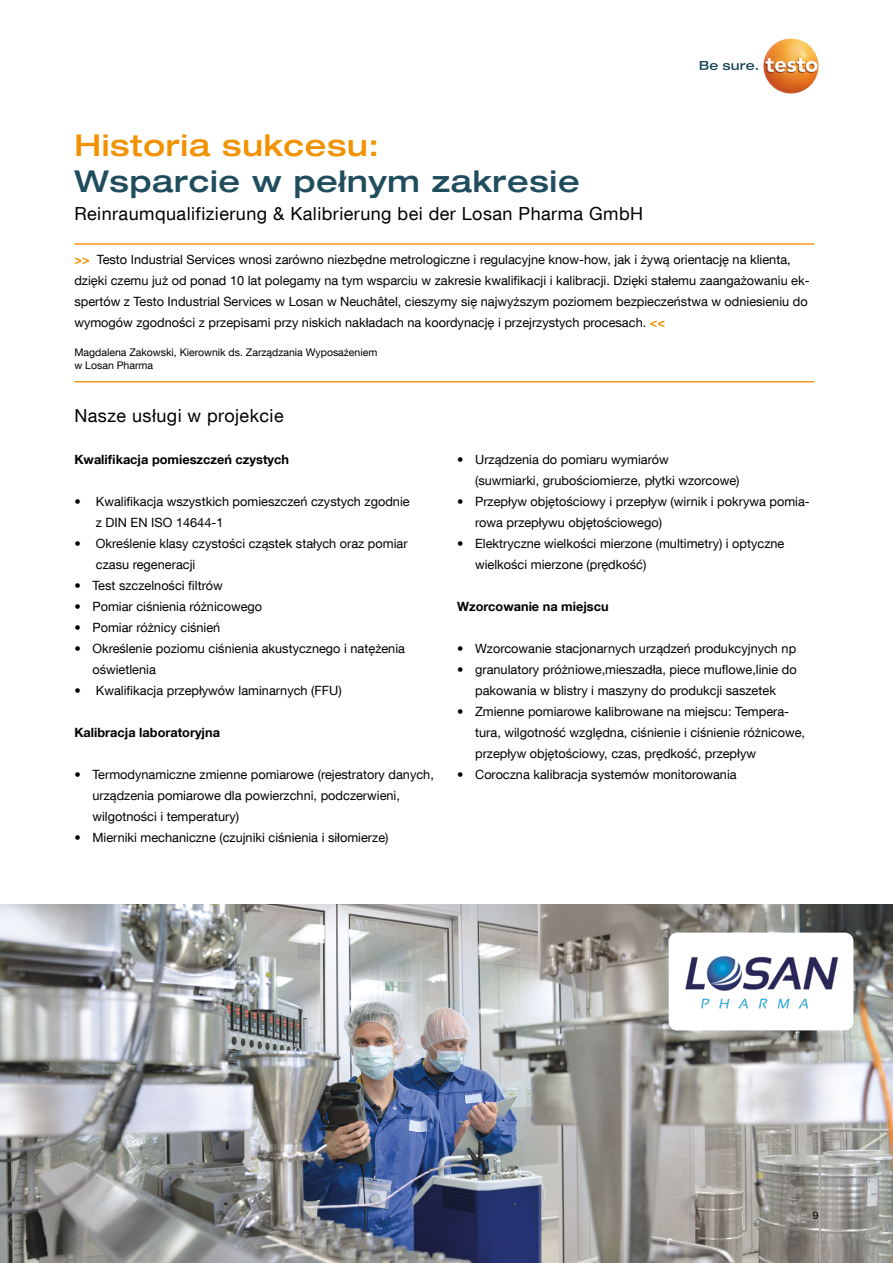
<style>
.page{position:relative;width:893px;height:1263px;background:#fff}
.page>*{position:absolute;margin:0;border:0;box-sizing:border-box;transform-origin:0 0}
.t1{font:500 expanded 30px "Helvetica Neue LT Com";letter-spacing:.025em;color:#1f4d5e}
.t2{font:500 expanded 30px "Helvetica Neue LT Com";letter-spacing:.025em;color:#f39200}
.t3{font:18px "Helvetica Neue LT Com";letter-spacing:.025em;color:#000}
.t4{font:12.75px/21px "Helvetica Neue LT Com";color:#000}
.t5{font:700 12.75px "Helvetica Neue LT Com";color:#000}
.t6{font:10.5px/12.6px "Helvetica Neue LT Com";color:#000}
.s1{font-weight:700;color:#f39200}
</style>
<div class="page">
<svg style="left:700px;top:61px;width:58px;height:9px"></svg>
<img style="left:763px;top:38px;width:56px;height:56px;border-radius:28px">
<img style="left:0;top:905px;width:893px;height:358px">
<hr style="left:74px;top:243px;width:740px;height:2px;background:#f4971a">
<hr style="left:74px;top:381px;width:740px;height:1px;background:#f4971a">
<div style="left:669px;top:932px;width:184px;height:98px;background:#fff;border-radius:9px"></div>
<img style="left:685px;top:956px;width:154px;height:53px">
<h1 class="t2" style="left:74px;top:126px;width:306px">Historia sukcesu:</h1>
<h1 class="t1" style="left:74px;top:162px;width:507px">Wsparcie w pełnym zakresie</h1>
<h2 class="t3" style="left:74px;top:202px;width:570px">Reinraumqualifizierung &amp; Kalibrierung bei der Losan Pharma GmbH</h2>
<p class="t4" style="left:74px;top:249px;width:737px"><span class="s1">&gt;&gt;</span> Testo Industrial Services wnosi zarówno niezbędne metrologiczne i regulacyjne know-how, jak i żywą orientację na klienta, dzięki czemu już od ponad 10 lat polegamy na tym wsparciu w zakresie kwalifikacji i kalibracji. Dzięki stałemu zaangażowaniu ek&shy;spertów z Testo Industrial Services w Losan w Neuchâtel, cieszymy się najwyższym poziomem bezpieczeństwa w odniesieniu do wymogów zgodności z przepisami przy niskich nakładach na koordynację i przejrzystych procesach. <span class="s1">&lt;&lt;</span></p>
<p class="t6" style="left:74px;top:346px;width:304px">Magdalena Zakowski, Kierownik ds. Zarządzania Wyposażeniem w Losan Pharma</p>
<h2 class="t3" style="left:74px;top:404px;width:211px">Nasze usługi w projekcie</h2>
<p class="t5" style="left:74px;top:451px;width:216px">Kwalifikacja pomieszczeń czystych</p>
<p class="t4" style="left:96px;top:490px;width:315px;text-indent:-22px">• Kwalifikacja wszystkich pomieszczeń czystych zgodnie z DIN EN ISO 14644-1</p>
<p class="t4" style="left:96px;top:532px;width:313px;text-indent:-22px">• Określenie klasy czystości cząstek stałych oraz pomiar czasu regeneracji</p>
<p class="t4" style="left:74px;top:574px;width:150px">• Test szczelności filtrów</p>
<p class="t4" style="left:74px;top:595px;width:189px">• Pomiar ciśnienia różnicowego</p>
<p class="t4" style="left:74px;top:616px;width:147px">• Pomiar różnicy ciśnień</p>
<p class="t4" style="left:92px;top:637px;width:314px;text-indent:-18px">• Określenie poziomu ciśnienia akustycznego i natężenia oświetlenia</p>
<p class="t4" style="left:74px;top:679px;width:269px">• Kwalifikacja przepływów laminarnych (FFU)</p>
<p class="t5" style="left:74px;top:724px;width:147px">Kalibracja laboratoryjna</p>
<p class="t4" style="left:92px;top:763px;width:343px;text-indent:-18px">• Termodynamiczne zmienne pomiarowe (rejestratory danych, urządzenia pomiarowe dla powierzchni, podczerwieni, wilgotności i temperatury)</p>
<p class="t4" style="left:74px;top:826px;width:316px">• Mierniki mechaniczne (czujniki ciśnienia i siłomierze)</p>
<p class="t4" style="left:475px;top:448px;width:266px;text-indent:-18px">• Urządzenia do pomiaru wymiarów<br>(suwmiarki, grubościomierze, płytki wzorcowe)</p>
<p class="t4" style="left:475px;top:490px;width:336px;text-indent:-18px">• Przepływ objętościowy i przepływ (wirnik i pokrywa pomia&shy;rowa przepływu objętościowego)</p>
<p class="t4" style="left:475px;top:532px;width:311px;text-indent:-18px">• Elektryczne wielkości mierzone (multimetry) i optyczne wielkości mierzone (prędkość)</p>
<p class="t5" style="left:457px;top:598px;width:153px">Wzorcowanie na miejscu</p>
<p class="t4" style="left:457px;top:637px;width:341px">• Wzorcowanie stacjonarnych urządzeń produkcyjnych np</p>
<p class="t4" style="left:457px;top:658px;width:341px;text-align:center">• granulatory próżniowe,mieszadła, piece muflowe,linie do pakowania w blistry i maszyny do produkcji saszetek</p>
<p class="t4" style="left:475px;top:700px;width:332px;text-indent:-18px">• Zmienne pomiarowe kalibrowane na miejscu: Tempera&shy;tura, wilgotność względna, ciśnienie i ciśnienie różnicowe, przepływ objętościowy, czas, prędkość, przepływ</p>
<p class="t4" style="left:457px;top:763px;width:281px">• Coroczna kalibracja systemów monitorowania</p>
<p class="t6" style="left:813px;top:1209px;width:7px">9</p>
</div>
